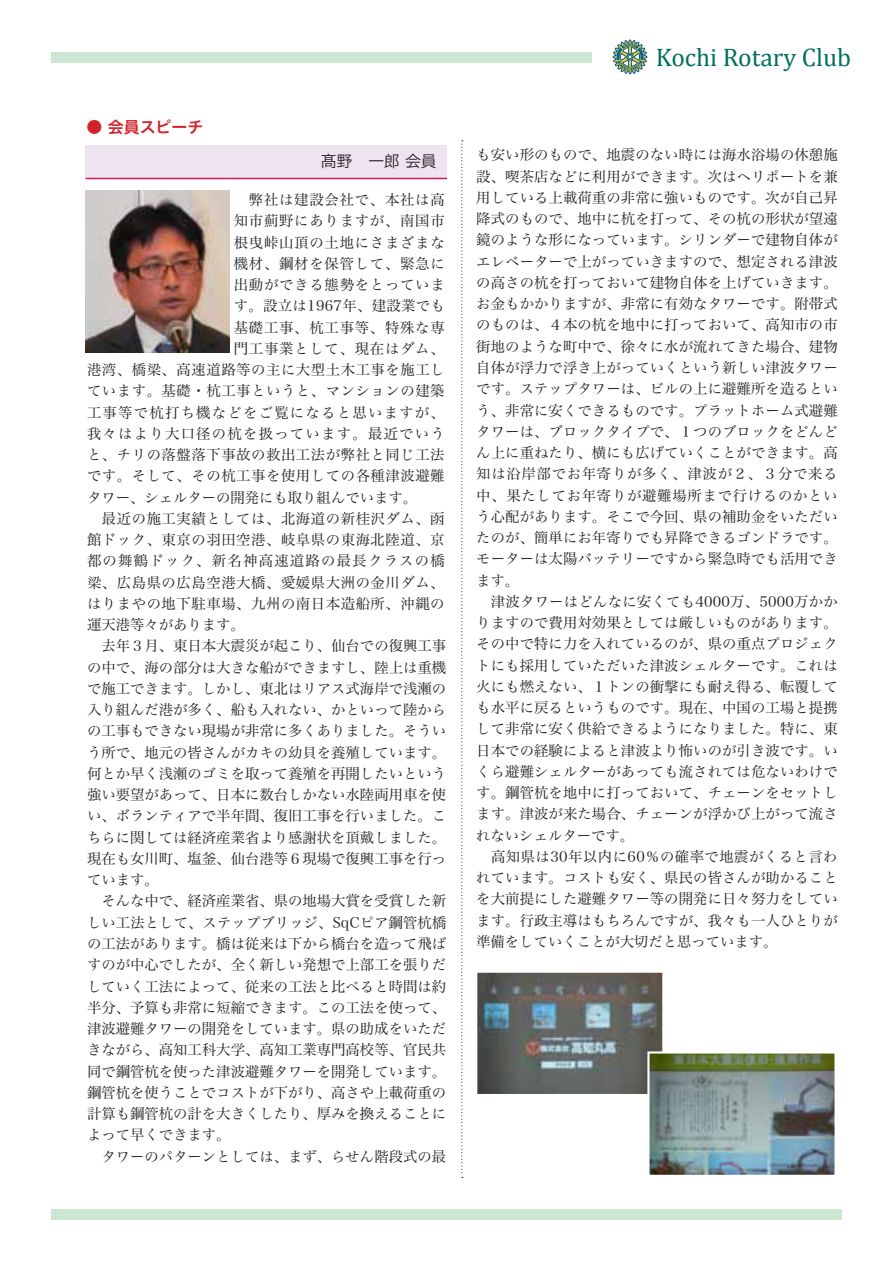
<style>
.page{position:relative;width:893px;height:1263px;background:#fff}
.page>*{position:absolute;margin:0;border:0;box-sizing:border-box;transform-origin:0 0}
.t1{font:25.5px "Cambria";color:#01715b}
.t2{font:15.9px "Hira Kaku Pro W6";color:#d1232a}
.t3{font:15.9px "Hira Kaku Pro W3";color:#231f20}
.t4{font:14.4px/21.3px "Hira Min Pro W3";letter-spacing:.01em;color:#231f20}
.t5{font:14.4px "Hira Min Pro W3";letter-spacing:.04em;color:#231f20}
.t6{font:14.4px "Hira Min Pro W3";letter-spacing:.055em;color:#231f20}
.t7{font:14.4px "Hira Min Pro W3";letter-spacing:.09em;color:#231f20}
</style>
<div class="page">
<div style="left:51px;top:1209px;width:791px;height:10px;background:#cbe6d3"></div>
<div style="left:51px;top:52px;width:540px;height:11px;background:#cbe6d3"></div>
<svg style="left:613px;top:39px;width:35px;height:36px"></svg>
<div style="left:86px;top:145px;width:361px;height:33px;background:#eee4f0"></div>
<hr style="left:86px;top:178px;width:361px;height:1px;background:#d31b5c">
<img style="left:85px;top:190px;width:145px;height:162px">
<svg style="left:461px;top:140px;width:2px;height:1038px"></svg>
<img style="left:478px;top:974px;width:183px;height:119px">
<div style="left:475px;top:971px;width:189px;height:125px;border:2px solid #fff"></div>
<img style="left:650px;top:1054px;width:184px;height:120px">
<div style="left:647px;top:1051px;width:190px;height:126px;border:2px solid #fff"></div>
<p class="t2" style="left:87px;top:113px;width:118px">● 会員スピーチ</p>
<p class="t3" style="left:321px;top:147px;width:117px">髙野　一郎 会員</p>
<p class="t6" style="left:234px;top:187px;width:212px">　弊社は建設会社で、本社は高</p>
<p class="t6" style="left:234px;top:209px;width:212px">知市薊野にありますが、南国市</p>
<p class="t6" style="left:234px;top:230px;width:212px">根曳峠山頂の土地にさまざまな</p>
<p class="t6" style="left:234px;top:251px;width:212px">機材、鋼材を保管して、緊急に</p>
<p class="t6" style="left:234px;top:272px;width:212px">出動ができる態勢をとっていま</p>
<p class="t4" style="left:234px;top:294px;width:212px">す。設立は1967年、建設業でも</p>
<p class="t6" style="left:234px;top:315px;width:212px">基礎工事、杭工事等、特殊な専</p>
<p class="t6" style="left:234px;top:336px;width:212px">門工事業として、現在はダム、</p>
<p class="t5" style="left:87px;top:357px;width:359px">港湾、橋梁、高速道路等の主に大型土木工事を施工し</p>
<p class="t5" style="left:87px;top:379px;width:359px">ています。基礎・杭工事というと、マンションの建築</p>
<p class="t7" style="left:87px;top:400px;width:359px">工事等で杭打ち機などをご覧になると思いますが、</p>
<p class="t7" style="left:87px;top:421px;width:359px">我々はより大口径の杭を扱っています。最近でいう</p>
<p class="t5" style="left:87px;top:442px;width:359px">と、チリの落盤落下事故の救出工法が弊社と同じ工法</p>
<p class="t5" style="left:87px;top:464px;width:359px">です。そして、その杭工事を使用しての各種津波避難</p>
<p class="t4" style="left:87px;top:485px;width:332px">タワー、シェルターの開発にも取り組んでいます。</p>
<p class="t5" style="left:87px;top:506px;width:359px">　最近の施工実績としては、北海道の新桂沢ダム、函</p>
<p class="t5" style="left:87px;top:527px;width:359px">館ドック、東京の羽田空港、岐阜県の東海北陸道、京</p>
<p class="t7" style="left:87px;top:549px;width:359px">都の舞鶴ドック、新名神高速道路の最長クラスの橋</p>
<p class="t5" style="left:87px;top:570px;width:359px">梁、広島県の広島空港大橋、愛媛県大洲の金川ダム、</p>
<p class="t5" style="left:87px;top:591px;width:359px">はりまやの地下駐車場、九州の南日本造船所、沖縄の</p>
<p class="t4" style="left:87px;top:613px;width:159px">運天港等々があります。</p>
<p class="t4" style="left:87px;top:634px;width:361px">　去年３月、東日本大震災が起こり、仙台での復興工事</p>
<p class="t4" style="left:87px;top:655px;width:361px">の中で、海の部分は大きな船ができますし、陸上は重機</p>
<p class="t4" style="left:87px;top:676px;width:361px">で施工できます。しかし、東北はリアス式海岸で浅瀬の</p>
<p class="t4" style="left:87px;top:698px;width:361px">入り組んだ港が多く、船も入れない、かといって陸から</p>
<p class="t4" style="left:87px;top:719px;width:361px">の工事もできない現場が非常に多くありました。そうい</p>
<p class="t4" style="left:87px;top:740px;width:361px">う所で、地元の皆さんがカキの幼貝を養殖しています。</p>
<p class="t4" style="left:87px;top:761px;width:361px">何とか早く浅瀬のゴミを取って養殖を再開したいという</p>
<p class="t4" style="left:87px;top:783px;width:361px">強い要望があって、日本に数台しかない水陸両用車を使</p>
<p class="t4" style="left:87px;top:804px;width:361px">い、ボランティアで半年間、復旧工事を行いました。こ</p>
<p class="t4" style="left:87px;top:825px;width:361px">ちらに関しては経済産業省より感謝状を頂戴しました。</p>
<p class="t4" style="left:87px;top:847px;width:361px">現在も女川町、塩釜、仙台港等６現場で復興工事を行っ</p>
<p class="t4" style="left:87px;top:868px;width:73px">ています。</p>
<p class="t4" style="left:87px;top:889px;width:361px">　そんな中で、経済産業省、県の地場大賞を受賞した新</p>
<p class="t4" style="left:87px;top:910px;width:361px">しい工法として、ステップブリッジ、SqCピア鋼管杭橋</p>
<p class="t4" style="left:87px;top:932px;width:361px">の工法があります。橋は従来は下から橋台を造って飛ば</p>
<p class="t4" style="left:87px;top:953px;width:361px">すのが中心でしたが、全く新しい発想で上部工を張りだ</p>
<p class="t4" style="left:87px;top:974px;width:361px">していく工法によって、従来の工法と比べると時間は約</p>
<p class="t4" style="left:87px;top:995px;width:361px">半分、予算も非常に短縮できます。この工法を使って、</p>
<p class="t4" style="left:87px;top:1017px;width:361px">津波避難タワーの開発をしています。県の助成をいただ</p>
<p class="t4" style="left:87px;top:1038px;width:361px">きながら、高知工科大学、高知工業専門高校等、官民共</p>
<p class="t4" style="left:87px;top:1059px;width:361px">同で鋼管杭を使った津波避難タワーを開発しています。</p>
<p class="t4" style="left:87px;top:1080px;width:361px">鋼管杭を使うことでコストが下がり、高さや上載荷重の</p>
<p class="t4" style="left:87px;top:1102px;width:361px">計算も鋼管杭の計を大きくしたり、厚みを換えることに</p>
<p class="t4" style="left:87px;top:1123px;width:145px">よって早くできます。</p>
<p class="t4" style="left:87px;top:1144px;width:361px">　タワーのパターンとしては、まず、らせん階段式の最</p>
<h1 class="t1" style="left:656px;top:42px;width:197px">Kochi Rotary Club</h1>
<p class="t4" style="left:476px;top:143px;width:363px">も安い形のもので、地震のない時には海水浴場の休憩施設、喫茶店などに利用ができます。次はヘリポートを兼用している上載荷重の非常に強いものです。次が自己昇降式のもので、地中に杭を打って、その杭の形状が望遠鏡のような形になっています。シリンダーで建物自体がエレベーターで上がっていきますので、想定される津波の高さの杭を打っておいて建物自体を上げていきます。お金もかかりますが、非常に有効なタワーです。附帯式のものは、４本の杭を地中に打っておいて、高知市の市街地のような町中で、徐々に水が流れてきた場合、建物自体が浮力で浮き上がっていくという新しい津波タワーです。ステップタワーは、ビルの上に避難所を造るという、非常に安くできるものです。プラットホーム式避難タワーは、ブロックタイプで、１つのブロックをどんどん上に重ねたり、横にも広げていくことができます。高知は沿岸部でお年寄りが多く、津波が２、３分で来る中、果たしてお年寄りが避難場所まで行けるのかという心配があります。そこで今回、県の補助金をいただいたのが、簡単にお年寄りでも昇降できるゴンドラです。モーターは太陽バッテリーですから緊急時でも活用できます。<br>　津波タワーはどんなに安くても4000万、5000万かかりますので費用対効果としては厳しいものがあります。その中で特に力を入れているのが、県の重点プロジェクトにも採用していただいた津波シェルターです。これは火にも燃えない、１トンの衝撃にも耐え得る、転覆しても水平に戻るというものです。現在、中国の工場と提携して非常に安く供給できるようになりました。特に、東日本での経験によると津波より怖いのが引き波です。いくら避難シェルターがあっても流されては危ないわけです。鋼管杭を地中に打っておいて、チェーンをセットします。津波が来た場合、チェーンが浮かび上がって流されないシェルターです。<br>　高知県は30年以内に60％の確率で地震がくると言われています。コストも安く、県民の皆さんが助かることを大前提にした避難タワー等の開発に日々努力をしています。行政主導はもちろんですが、我々も一人ひとりが準備をしていくことが大切だと思っています。</p>
</div>
